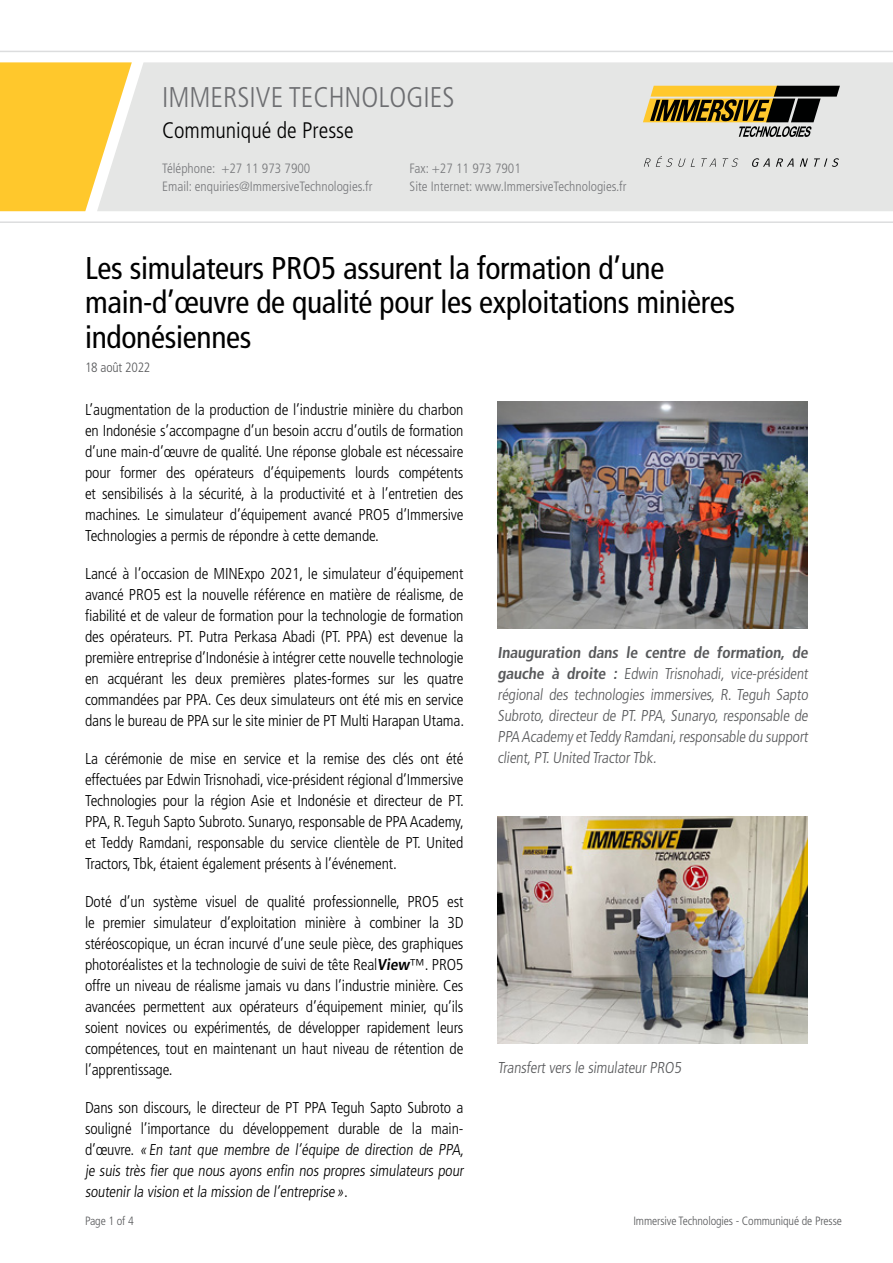
<style>
.page{position:relative;width:893px;height:1263px;background:#fff}
.page>*{position:absolute;margin:0;border:0;box-sizing:border-box;transform-origin:0 0}
.t1{font:condensed 31.5px/34.5px "Frutiger LT Std";letter-spacing:-.01em;color:#000}
.t2{font:300 condensed 28.5px "Frutiger LT Std";color:#6d6e71}
.t3{font:300 condensed 22.5px "Frutiger LT Std";color:#000}
.t4{font:300 condensed 15.75px/21px "Frutiger LT Std";letter-spacing:-.01em;color:#000;text-align:justify}
.t5{font:300 condensed 15.75px/21px "Frutiger LT Std";color:#58595b;text-align:justify}
.t6{font:300 condensed 13.5px "Frutiger LT Std";color:#77787b}
.t7{font:300 condensed 13.5px "Frutiger LT Std";letter-spacing:-.015em;color:#58595b}
.t8{font:300 condensed 12px "Frutiger LT Std";letter-spacing:-.01em;color:#58595b}
.s1{font-weight:700}
</style>
<div class="page">
<div style="left:0;top:62px;width:97px;height:149px;background:#ffc82c"></div>
<div style="left:97px;top:62px;width:796px;height:149px;background:#e5e6e5"></div>
<hr style="left:0;top:51px;width:893px;height:1px;background:#dcddde">
<hr style="left:0;top:221px;width:893px;height:2px;background:#dcddde">
<svg style="left:643px;top:86px;width:197px;height:51px;background:#998b60"></svg>
<svg style="left:644px;top:156px;width:41px;height:11px"></svg>
<svg style="left:691px;top:158px;width:4px;height:9px"></svg>
<svg style="left:701px;top:158px;width:15px;height:9px"></svg>
<svg style="left:723px;top:158px;width:15px;height:9px"></svg>
<svg style="left:751px;top:158px;width:19px;height:9px"></svg>
<svg style="left:776px;top:158px;width:18px;height:9px"></svg>
<svg style="left:800px;top:158px;width:8px;height:9px"></svg>
<svg style="left:814px;top:158px;width:25px;height:9px"></svg>
<img style="left:497px;top:402px;width:311px;height:227px">
<img style="left:497px;top:816px;width:311px;height:227px">
<h2 class="t2" style="left:162px;top:81px;width:294px">IMMERSIVE TECHNOLOGIES</h2>
<h3 class="t3" style="left:162px;top:118px;width:193px">Communiqué de Presse</h3>
<p class="t6" style="left:162px;top:161px;width:150px">Téléphone: +27 11 973 7900</p>
<p class="t6" style="left:410px;top:161px;width:113px">Fax: +27 11 973 7901</p>
<p class="t6" style="left:162px;top:179px;width:212px">Email: enquiries@ImmersiveTechnologies.fr</p>
<p class="t6" style="left:410px;top:179px;width:218px">Site Internet: www.ImmersiveTechnologies.fr</p>
<h3 class="t3" style="left:162px;top:118px;width:121px">Media Release</h3>
<p class="t6" style="left:162px;top:161px;width:131px">Phone: +61 8 9347 9016</p>
<p class="t6" style="left:440px;top:161px;width:83px">61 8 9347 9090</p>
<p class="t6" style="left:365px;top:179px;width:22px">com</p>
<p class="t6" style="left:410px;top:179px;width:194px">Web: www.ImmersiveTechnologies.com</p>
<h1 class="t1" style="left:85px;top:251px;width:651px">Les simulateurs PRO5 assurent la formation d’une main‑d’œuvre de qualité pour les exploitations minières indonésiennes</h1>
<p class="t7" style="left:85px;top:360px;width:67px">18 août 2022</p>
<p class="t4" style="left:85px;top:399px;width:380px">L’augmentation de la production de l’industrie minière du charbon en Indonésie s’accompagne d’un besoin accru d’outils de formation d’une main-d’œuvre de qualité. Une réponse globale est nécessaire pour former des opérateurs d’équipements lourds compétents et sensibilisés à la sécurité, à la productivité et à l’entretien des machines. Le simulateur d’équipement avancé PRO5 d’Immersive Technologies a permis de répondre à cette demande.</p>
<p class="t4" style="left:85px;top:563px;width:381px">Lancé à l’occasion de MINExpo 2021, le simulateur d’équipement avancé PRO5 est la nouvelle référence en matière de réalisme, de fiabilité et de valeur de formation pour la technologie de formation des opérateurs. PT. Putra Perkasa Abadi (PT. PPA) est devenue la première entreprise d’Indonésie à intégrer cette nouvelle technologie en acquérant les deux premières plates-formes sur les quatre commandées par PPA. Ces deux simulateurs ont été mis en service dans le bureau de PPA sur le site minier de PT Multi Harapan Utama.</p>
<p class="t4" style="left:85px;top:748px;width:380px">La cérémonie de mise en service et la remise des clés ont été effectuées par Edwin Trisnohadi, vice-président régional d’Immersive Technologies pour la région Asie et Indonésie et directeur de PT.<br>PPA, R. Teguh Sapto Subroto. Sunaryo, responsable de PPA Academy, et Teddy Ramdani, responsable du service clientèle de PT. United Tractors, Tbk, étaient également présents à l’événement.</p>
<p class="t4" style="left:85px;top:891px;width:380px">Doté d’un système visuel de qualité professionnelle, PRO5 est le premier simulateur d’exploitation minière à combiner la 3D stéréoscopique, un écran incurvé d’une seule pièce, des graphiques photoréalistes et la technologie de suivi de tête Real<span class="s1">View</span>™. PRO5 offre un niveau de réalisme jamais vu dans l’industrie minière. Ces avancées permettent aux opérateurs d’équipement minier, qu’ils soient novices ou expérimentés, de développer rapidement leurs compétences, tout en maintenant un haut niveau de rétention de l’apprentissage.</p>
<p class="t4" style="left:85px;top:1097px;width:383px;text-align:left">Dans son discours, le directeur de PT PPA Teguh Sapto Subroto a souligné l’importance du développement durable de la main&shy;d’œuvre. «En tant que membre de l’équipe de direction de PPA, je suis très fier que nous ayons enfin nos propres simulateurs pour soutenir la vision et la mission de l’entreprise».</p>
<p class="t5" style="left:497px;top:642px;width:314px"><span class="s1">Inauguration dans le centre de formation, de gauche à droite :</span> Edwin Trisnohadi, vice-président régional des technologies immersives, R. Teguh Sapto Subroto, directeur de PT. PPA, Sunaryo, responsable de PPA Academy etTeddy Ramdani,responsable du support client,PT.United TractorTbk.</p>
<p class="t5" style="left:497px;top:1057px;width:187px">Transfert vers le simulateur PRO5</p>
<p class="t8" style="left:85px;top:1214px;width:50px">Page 1 of 4</p>
<p class="t8" style="left:633px;top:1214px;width:210px">Immersive Technologies - Communiqué de Presse</p>
</div>
